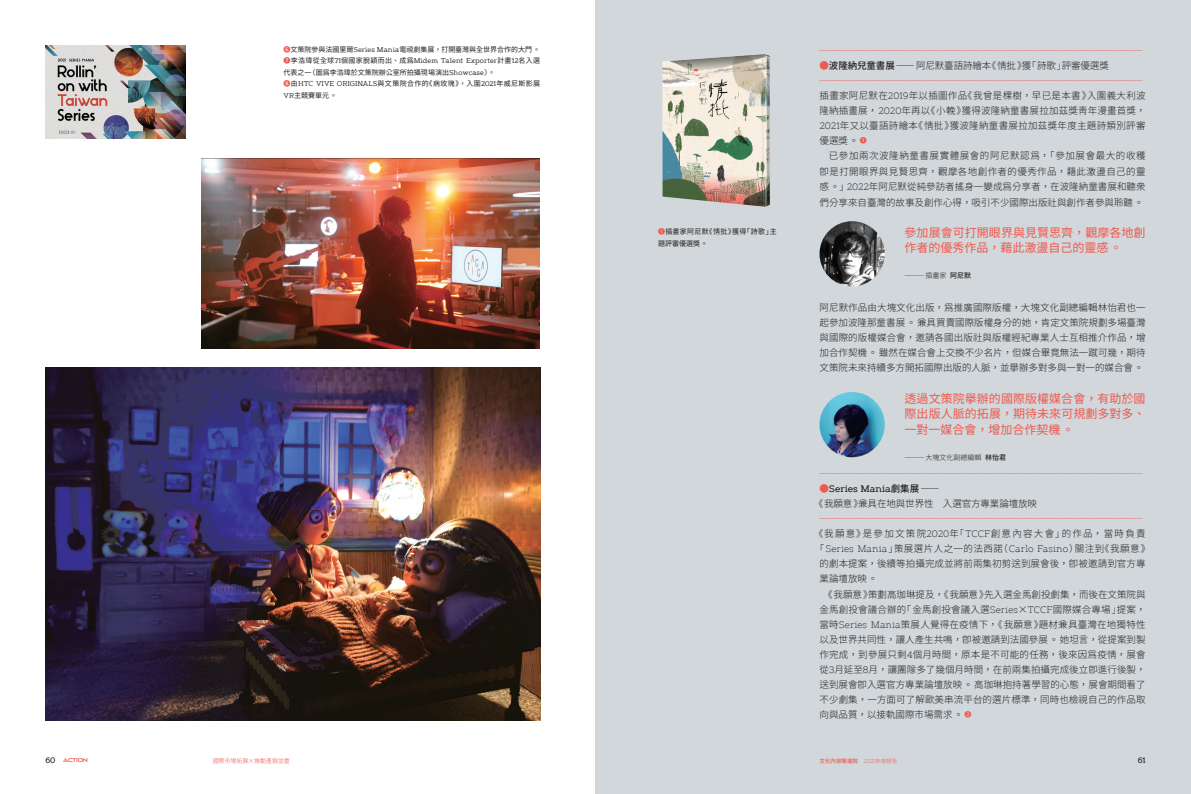
<style>
.page{position:relative;width:1191px;height:794px;background:#fff}
.page>*{position:absolute;margin:0;border:0;box-sizing:border-box;transform-origin:0 0}
.抽言{font:12px/15.1px "Gen Yo Gothic TW Regular TTF";letter-spacing:.005em;color:#f0594f}
.內文{font:9.5px/15.1px "Gen Yo Gothic TW Light TTF";letter-spacing:.01em;color:#231f20;text-align:justify}
.內文-2{font:9.5px "Gen Yo Gothic TW Light TTF";color:#f0594f}
.單元標{font:9.5px "Gen Yo Gothic TW Light TTF";letter-spacing:-.01em;color:#231f20}
.內文-3{font:9.5px "Gen Yo Gothic TW Light TTF";letter-spacing:.045em;color:#231f20}
.內文-4{font:9.5px "Gen Yo Gothic TW Light TTF";letter-spacing:.135em;color:#231f20}
.單元標-2{font:500 9.5px "Artegra Slab";letter-spacing:-.01em;color:#231f20}
.t1{font:500 8px "Artegra Slab";color:#231f20}
.圖說{font:7px/11.4px "Gen Yo Gothic TW Regular TTF";color:#231f20}
.圖說-2{font:7px/11.5px "Gen Yo Gothic TW Regular TTF";letter-spacing:.05em;color:#231f20}
.內文-5{font:7px "Gen Yo Gothic TW Light TTF";color:#231f20}
.圖說-3{font:7px/11.5px "Gen Yo Gothic TW Regular TTF";letter-spacing:.035em;color:#231f20}
.單元標-3{font:6px "Gen Yo Gothic TW Light TTF";letter-spacing:-.01em;color:#f0594f}
.t2{font:5.5px "Gen Yo Gothic TW Medium TTF";color:#f0594f}
.t3{font:5.5px "Balgin Regular Sm Expanded";letter-spacing:-.05em;color:#f0594f}
.s1{font-family:"Gen Yo Gothic TW Medium TTF";color:#f0594f}
.s2{font-family:"Artegra Slab"}
.s3{font-family:"Gen Yo Gothic TW Medium TTF"}
.s4{font-family:"Artegra Slab";font-weight:200}
.s5{font-family:"Gen Yo Gothic TW Medium TTF";font-size:7px;color:#f0594f}
.s6{font-family:"Gen Yo Gothic TW Medium TTF";font-weight:400;color:#f0594f}
.s7{font-family:"Gen Yo Gothic TW Medium TTF";font-weight:400}
.s8{font-family:"Gen Yo Gothic TW Light TTF"}
</style>
<div class="page">
<div style="left:595px;top:0;width:596px;height:794px;background:#d1d7da"></div>
<img style="left:45px;top:45px;width:140px;height:94px">
<img style="left:202px;top:159px;width:337px;height:190px">
<img style="left:45px;top:368px;width:495px;height:352px">
<img style="left:819px;top:221px;width:65px;height:65px;border-radius:33px">
<img style="left:662px;top:54px;width:108px;height:153px">
<img style="left:819px;top:392px;width:65px;height:65px;border-radius:33px">
<p class="圖說" style="left:283px;top:43px;width:258px"><span class="s1">❻</span>文策院參與法國里爾<span class="s2">Series Mania</span>電視劇集展，打開臺灣與全世界合作的大門。</p>
<p class="圖說" style="left:283px;top:55px;width:258px"><span class="s1">❼</span>李浩瑋從全球<span class="s2">71</span>個國家脫穎而出、成為<span class="s2">Midem Talent Exporter</span>計畫<span class="s2">12</span>名入選代表之一（圖為李浩瑋於文策院辦公室所拍攝現場演出<span class="s2">Showcase</span>）。</p>
<p class="圖說-2" style="left:283px;top:78px;width:258px"><span class="s1">❽</span>由<span class="s2">HTC VIVE ORIGINALS</span>與文策院合作的《病玫瑰》，入圍<span class="s2">2021</span>年威尼斯影展<br><span class="s2">VR</span>主競賽單元。</p>
<p class="圖說-3" style="left:658px;top:226px;width:120px"><span class="s1">❶</span>插畫家阿尼默《情批》獲得「詩歌」主題評審優選獎。</p>
<p class="內文-2" style="left:819px;top:45px;width:325px">──────────────────────────────────</p>
<p class="單元標" style="left:819px;top:60px;width:291px"><span class="s1">●</span><span class="s3">波隆納兒童書展――</span>阿尼默臺語詩繪本《情批》獲「詩歌」評審優選獎</p>
<p class="內文-2" style="left:819px;top:75px;width:325px">──────────────────────────────────</p>
<p class="內文" style="left:819px;top:88px;width:328px">插畫家阿尼默在<span class="s4">2019</span>年以插圖作品《我曾是棵樹，早已是本書》入圍義大利波隆納插畫展，<span class="s4">2020</span>年再以《小輓》獲得波隆納童書展拉加茲獎靑年漫畫首獎，<span class="s4">2021</span>年又以臺語詩繪本《情批》獲波隆納童書展拉加茲獎年度主題詩類別評審優選獎。<span class="s5">❶</span></p>
<p class="內文" style="left:819px;top:148px;width:327px;text-indent:9px">已參加兩次波隆納童書展實體展會的阿尼默認為，「參加展會最大的收穫即是打開眼界與見賢思齊，觀摩各地創作者的優秀作品，藉此激盪自己的靈感。」<span class="s4">2022</span>年阿尼默從純參訪者搖身一變成為分享者，在波隆納童書展和聽眾們分享來自臺灣的故事及創作心得，吸引不少國際出版社與創作者參與聆聽。</p>
<p class="抽言" style="left:904px;top:225px;width:242px">參加展會可打開眼界與見賢思齊，觀摩各地創作者的優秀作品，藉此激盪自己的靈感。</p>
<p class="內文-5" style="left:904px;top:272px;width:68px">―――插畫家ﾠ<span class="s3">阿尼默</span></p>
<p class="內文" style="left:819px;top:300px;width:327px">阿尼默作品由大塊文化出版，為推廣國際版權，大塊文化副總編輯林怡君也一起參加波隆那童書展。兼具買賣國際版權身分的她，肯定文策院規劃多場臺灣與國際的版權媒合會，邀請各國出版社與版權經紀專業人士互相推介作品，增加合作契機。雖然在媒合會上交換不少名片，但媒合畢竟無法一蹴可幾，期待文策院未來持續多方開拓國際出版的人脈，並擧辦多對多與一對一的媒合會。</p>
<p class="抽言" style="left:904px;top:392px;width:242px;text-align:justify">透過文策院擧辦的國際版權媒合會，有助於國際出版人脈的拓展，期待未來可規劃多對多、一對一媒合會，增加合作契機。</p>
<p class="內文-5" style="left:904px;top:454px;width:103px">―――大塊文化副總編輯ﾠ<span class="s3">林怡君</span></p>
<p class="內文-2" style="left:819px;top:468px;width:325px">──────────────────────────────────</p>
<p class="單元標-2" style="left:819px;top:482px;width:121px"><span class="s6">●</span>Series Mania<span class="s7">劇集展――</span></p>
<p class="單元標" style="left:813px;top:498px;width:225px">《我願意》兼具在地與世界性　入選官方專業論壇放映</p>
<p class="內文-2" style="left:819px;top:513px;width:325px">──────────────────────────────────</p>
<p class="內文-4" style="left:813px;top:528px;width:333px">《我願意》是參加文策院<span class="s4">2020</span>年「<span class="s4">TCCF</span>創意內容大會」的作品，當時負責</p>
<p class="內文-3" style="left:815px;top:543px;width:337px">「<span class="s4">Series Mania</span>」策展選片人之一的法西諾（<span class="s4">Carlo Fasino</span>）關注到《我願意》</p>
<p class="內文" style="left:819px;top:556px;width:327px">的劇本提案，後續等拍攝完成並將前兩集初剪送到展會後，即被邀請到官方專</p>
<p class="內文" style="left:819px;top:571px;width:60px">業論壇放映。</p>
<p class="內文" style="left:819px;top:586px;width:328px;text-indent:4px">《我願意》策劃高珈琳提及，《我願意》先入選金馬創投劇集，而後在文策院與金馬創投會議合辦的「金馬創投會議入選<span class="s4">Series</span>×<span class="s4">TCCF</span>國際媒合專場」提案，當時<span class="s4">Series Mania</span>策展人覺得在疫情下，《我願意》題材兼具臺灣在地獨特性以及世界共同性，讓人產生共鳴，即被邀請到法國參展。她坦言，從提案到製作完成，到參展只剩<span class="s4">4</span>個月時間，原本是不可能的任務，後來因為疫情，展會從<span class="s4">3</span>月延至<span class="s4">8</span>月，讓團隊多了幾個月時間，在前兩集拍攝完成後立即進行後製，送到展會即入選官方專業論壇放映。高珈琳抱持著學習的心態，展會期間看了不少劇集，一方面可了解歐美串流平台的選片標準，同時也檢視自己的作品取向與品質，以接軌國際市場需求。 <span class="s5">❷</span></p>
<p class="t1" style="left:45px;top:754px;width:12px">60</p>
<p class="t1" style="left:1137px;top:754px;width:9px">61</p>
<p class="t3" style="left:63px;top:757px;width:26px">ACTION</p>
<p class="單元標-3" style="left:213px;top:757px;width:79px">國際市場拓展×推動產銷並重</p>
<p class="t2" style="left:819px;top:757px;width:79px">文化內容策進院 <span class="s4">2021</span><span class="s8">年度報吿</span></p>
</div>
